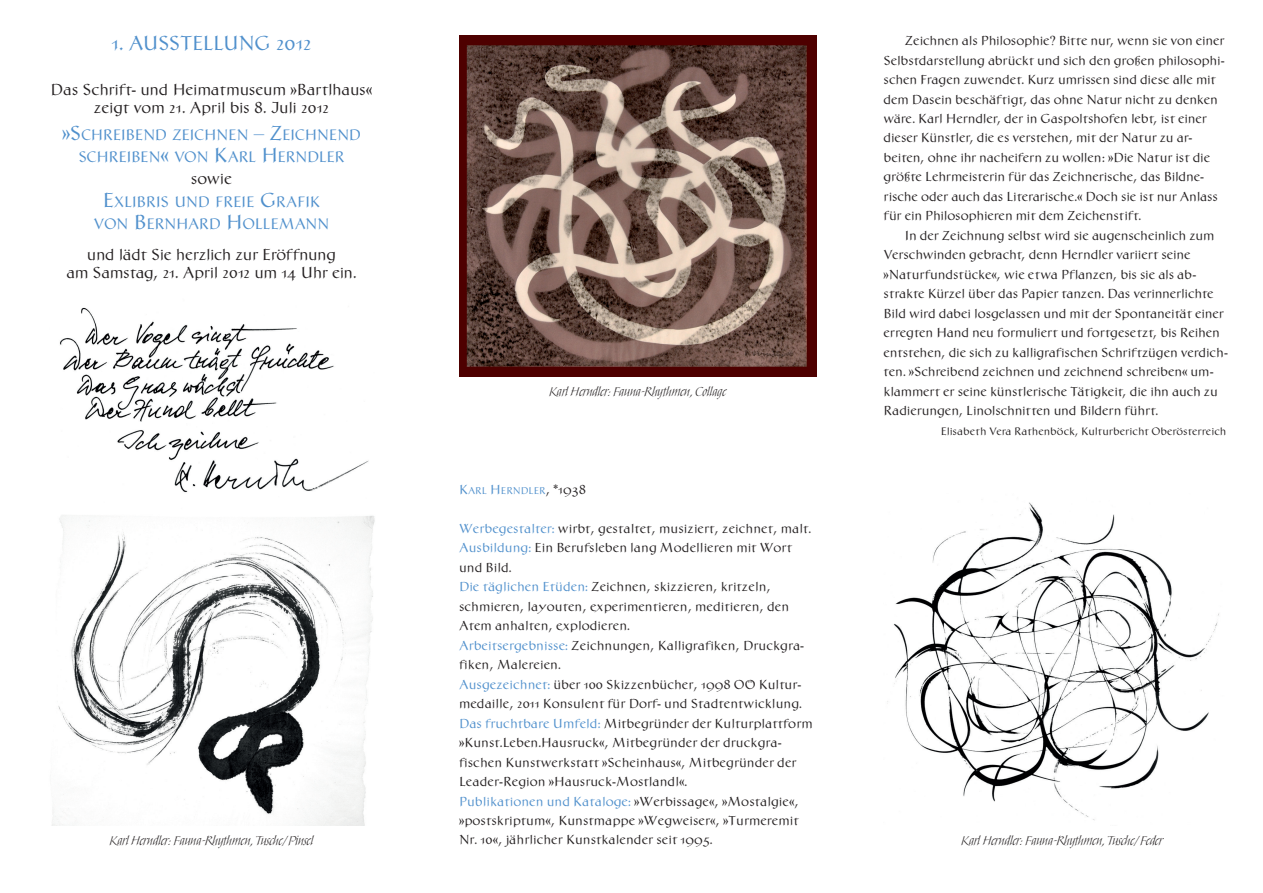
<style>
.page{position:relative;width:1263px;height:893px;background:#fff}
.page>*{position:absolute;margin:0;border:0;box-sizing:border-box;transform-origin:0 0}
.t1{font:21px "NGB Antiqua";letter-spacing:-.025em;color:#5090cc}
.t2{font:16.5px/18px "NGB Antiqua";letter-spacing:-.02em;color:#231f20;text-align:center}
.t3{font:15.75px/22.2px "NGB Antiqua";letter-spacing:-.025em;color:#5090cc;text-align:center}
.t4{font:13.5px/19.5px "NGB Antiqua";color:#231f20}
.t5{font:12px "Neugebauer Kursiv";color:#231f20}
.t6{font:11.25px "NGB Antiqua";letter-spacing:-.005em;color:#231f20}
.t7{font:10.2px "NGB Antiqua";color:#5090cc}
.s1{font-size:21px}
.s2{font-size:13.5px}
.s3{font-size:13.5px;color:#231f20}
.s4{color:#5090cc}
.s5{font-family:"Times New Roman"}
</style>
<div class="page">
<img style="left:887px;top:502px;width:332px;height:318px">
<img style="left:459px;top:35px;width:357px;height:342px">
<img style="left:52px;top:515px;width:323px;height:310px">
<img style="left:60px;top:307px;width:309px;height:186px">
<h1 class="t1" style="left:111px;top:35px;width:202px">1. AUSSTELLUNG 2012</h1>
<p class="t2" style="left:51px;top:82px;width:323px">Das Schrift- und Heimatmuseum »Bartlhaus« zeigt vom 21. April bis 8. Juli 2012</p>
<p class="t3" style="left:62px;top:125px;width:300px"><span class="s1">»</span><span class="s1">S</span>CHREIBEND ZEICHNEN <span class="s1">– Z</span>EICHNEND<br>SCHREIBEN<span class="s1">«</span> VON <span class="s1">K</span>ARL <span class="s1">H</span> ERNDLER</p>
<p class="t2" style="left:191px;top:171px;width:43px">sowie</p>
<p class="t3" style="left:94px;top:191px;width:237px"><span class="s1">E</span>XLIBRIS UND FREIE <span class="s1">G</span>RAFIK<br>VON <span class="s1">B</span> ERNHARD <span class="s1">H</span> OLLEMANN</p>
<p class="t2" style="left:66px;top:246px;width:292px">und lädt Sie herzlich zur Eröffnung<br>am Samstag, 21. April 2012 um 14 Uhr ein.</p>
<p class="t5" style="left:110px;top:833px;width:205px">Karl Herndler: Fauna-Rhythmen, Tusche/Pinsel</p>
<p class="t5" style="left:549px;top:385px;width:178px">Karl Herndler: Fauna-Rhythmen, Collage</p>
<p class="t7" style="left:459px;top:486px;width:128px"><span class="s2">K</span>ARL <span class="s2">H</span> ERNDLER<span class="s3">, *1938</span></p>
<p class="t4" style="left:459px;top:519px;width:355px"><span class="s4">Werbegestalter:</span> wirbt, gestaltet, musiziert, zeichnet, malt.<br><span class="s4">Ausbildung:</span> Ein Berufsleben lang Modellieren mit Wort und Bild.<br><span class="s4">Die täglichen Etüden:</span> Zeichnen, skizzieren, kritzeln, schmieren, layouten, experimentieren, meditieren, den Atem anhalten, explodieren.<br><span class="s4">Arbeitsergebnisse:</span> Zeichnungen, Kalligrafiken, Druckgra&shy;fiken, Malereien.<br><span class="s4">Ausgezeichnet:</span> über 100 Skizzenbücher, 1998 OÖ Kultur&shy;medaille, 2011 Konsulent für Dorf- und Stadtentwicklung.<br><span class="s4">Das fruchtbare Umfeld:</span> Mitbegründer der Kulturplattform »Kunst.Leben.Hausruck«, Mitbegründer der druckgra&shy;fischen Kunstwerkstatt »Scheinhaus«, Mitbegründer der Leader-Region »Hausruck-Mostlandl«.<br><span class="s4">Publikationen und Kataloge:</span> »Werbissage«, »Mostalgie«, »postskriptum«, Kunstmappe »Wegweiser«, »Turmeremit Nr. 10«, jährlicher Kunstkalender seit 1995.</p>
<p class="t4" style="left:883px;top:32px;width:343px;text-indent:21px">Zeichnen als Philosophie<span class="s5">?</span> Bitte nur, wenn sie von einer Selbstdarstellung abrückt und sich den großen philosophi&shy;schen Fragen zuwendet. Kurz umrissen sind diese alle mit dem Dasein beschäftigt, das ohne Natur nicht zu denken wäre. Karl Herndler, der in Gaspoltshofen lebt, ist einer dieser Künstler, die es verstehen, mit der Natur zu ar&shy;beiten, ohne ihr nacheifern zu wollen: »Die Natur ist die größte Lehrmeisterin für das Zeichnerische, das Bildne&shy;rische oder auch das Literarische.« Doch sie ist nur Anlass für ein Philosophieren mit dem Zeichenstift.</p>
<p class="t4" style="left:883px;top:227px;width:346px;text-indent:21px">In der Zeichnung selbst wird sie augenscheinlich zum Verschwinden gebracht, denn Herndler variiert seine »Naturfundstücke«, wie etwa Pflanzen, bis sie als ab&shy;strakte Kürzel über das Papier tanzen. Das verinnerlichte Bild wird dabei losgelassen und mit der Spontaneität einer erregten Hand neu formuliert und fortgesetzt, bis Reihen entstehen, die sich zu kalligrafischen Schriftzügen verdich&shy;ten. »Schreibend zeichnen und zeichnend schreiben« um&shy;klammert er seine künstlerische Tätigkeit, die ihn auch zu Radierungen, Linolschnitten und Bildern führt.</p>
<p class="t6" style="left:941px;top:427px;width:287px">Elisabeth Vera Rathenböck, Kulturbericht Oberösterreich</p>
<p class="t5" style="left:961px;top:833px;width:202px">Karl Herndler: Fauna-Rhythmen, Tusche/Feder</p>
</div>
